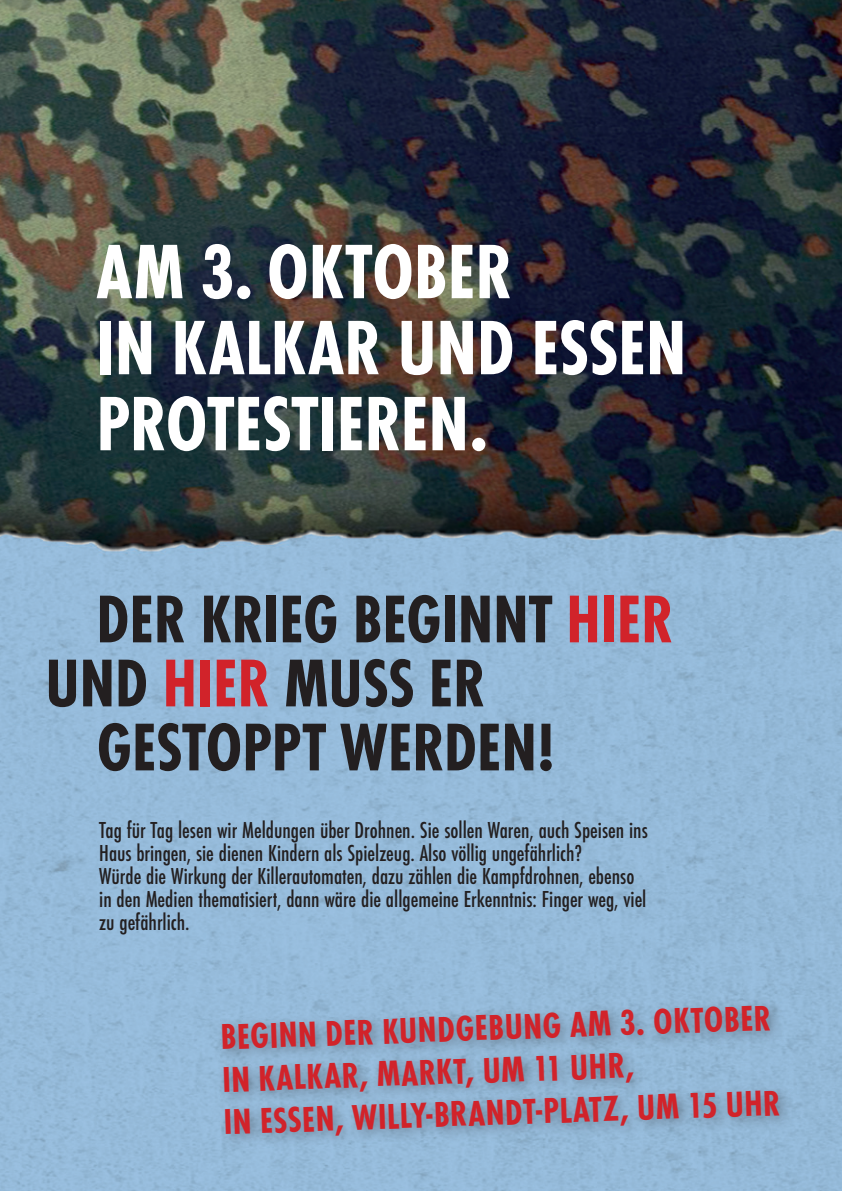
<style>
.page{position:relative;width:842px;height:1191px;background:#fff}
.page>*{position:absolute;margin:0;border:0;box-sizing:border-box;transform-origin:0 0}
.Fließtext{font:700 condensed 80px "Function";color:#fff}
.Fließtext-2{font:700 condensed 70px/64px "Function";color:#231f20}
.Fließtext-3{font:700 condensed 37.2px/42.6px "Function";color:#d1232a}
.Fließtext-4{font:500 condensed 24px "Function";color:#231f20}
.s1{color:#d1232a}
</style>
<div class="page">
<img style="left:0;top:0;width:842px;height:397px">
<img style="left:0;top:397px;width:842px;height:794px">
<div style="left:215px;top:997px;width:579px;height:153px;background:#231f20;opacity:.35"></div>
<p class="Fließtext" style="left:96px;top:225px;width:418px">AM 3. OKTOBER</p>
<p class="Fließtext" style="left:96px;top:301px;width:591px">IN KALKAR UND ESSEN</p>
<p class="Fließtext" style="left:96px;top:377px;width:394px">PROTESTIEREN.</p>
<p class="Fließtext-2" style="left:96px;top:587px;width:579px">DER KRIEG BEGINNT <span class="s1">HIER</span></p>
<p class="Fließtext-2" style="left:96px;top:651px;width:461px;text-indent:-51px">UND <span class="s1">HIER</span> MUSS ER<br>GESTOPPT WERDEN!</p>
<p class="Fließtext-4" style="left:99px;top:816px;width:550px">Tag für Tag lesen wir Meldungen über Drohnen. Sie sollen Waren, auch Speisen ins</p>
<p class="Fließtext-4" style="left:99px;top:839px;width:484px">Haus bringen, sie dienen Kindern als Spielzeug. Also völlig ungefährlich?</p>
<p class="Fließtext-4" style="left:99px;top:862px;width:537px">Würde die Wirkung der Killerautomaten, dazu zählen die Kampfdrohnen, ebenso</p>
<p class="Fließtext-4" style="left:99px;top:885px;width:549px">in den Medien thematisiert, dann wäre die allgemeine Erkenntnis: Finger weg, viel</p>
<p class="Fließtext-4" style="left:99px;top:908px;width:92px">zu gefährlich.</p>
<p class="Fließtext-3" style="left:220px;top:1015px;width:558px;rotate:-2deg">BEGINN DER KUNDGEBUNG AM 3. OKTOBER<br>IN KALKAR, MARKT, UM 11 UHR,<br>IN ESSEN, WILLY-BRANDT-PLATZ, UM 15 UHR</p>
</div>
